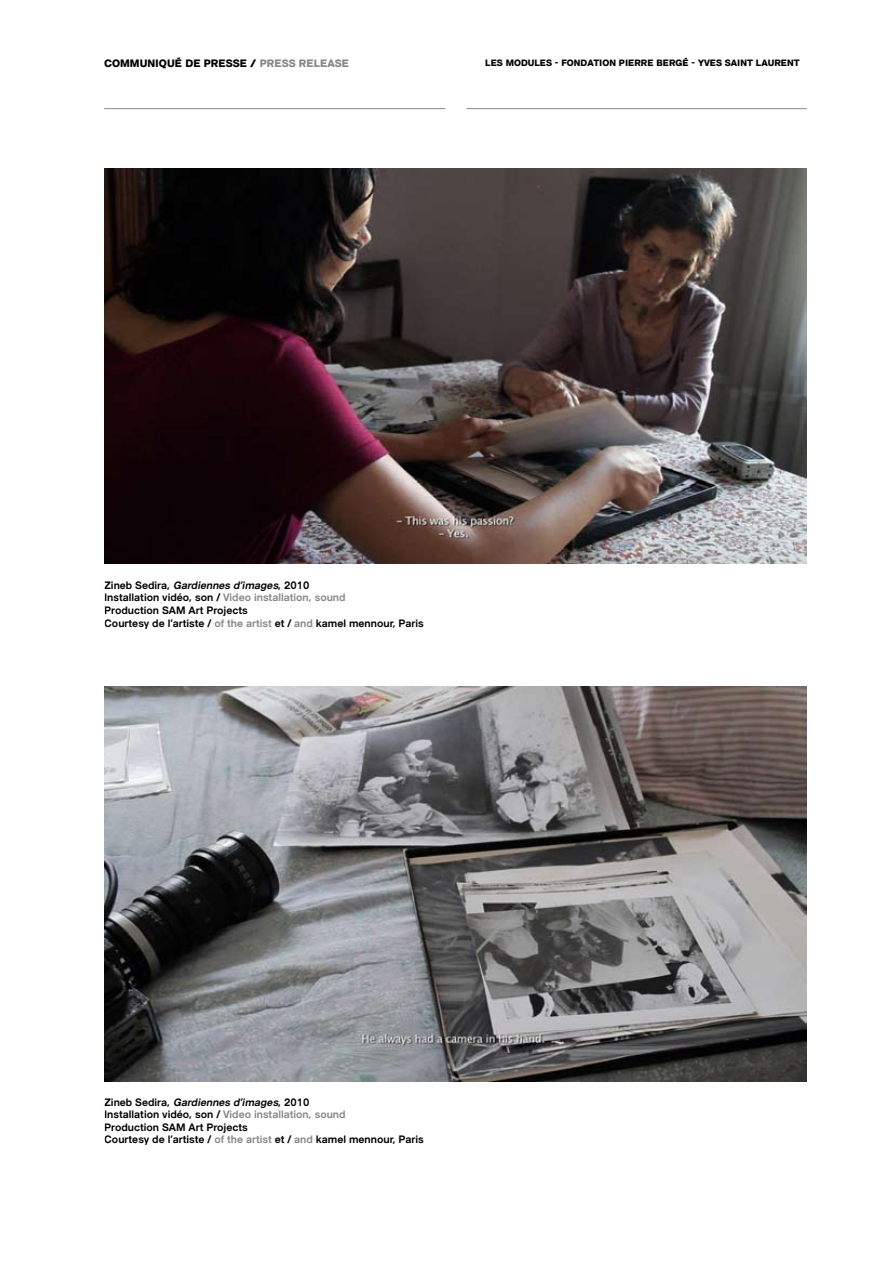
<style>
.page{position:relative;width:893px;height:1263px;background:#fff}
.page>*{position:absolute;margin:0;border:0;box-sizing:border-box;transform-origin:0 0}
.t1{font:10.5px/12.6px "Helvetica PDT Text";color:#000}
.t2{font:10.5px "Helvetica PDT Title";color:#000}
.t3{font:9px "Helvetica PDT Title";color:#000}
.s1{color:#878889}
.s2{font-style:italic}
</style>
<div class="page">
<hr style="left:104px;top:108px;width:341px;height:1px;background:#878889">
<hr style="left:466px;top:108px;width:341px;height:1px;background:#878889">
<img style="left:104px;top:168px;width:703px;height:395px">
<img style="left:104px;top:686px;width:703px;height:395px">
<p class="t2" style="left:104px;top:57px;width:245px">COMMUNIQUÉ DE PRESSE / <span class="s1">PRESS RELEASE</span></p>
<p class="t3" style="left:485px;top:57px;width:316px">LES MODULES - FONDATION PI ERRE BERGÉ - YVES SAINT LAURENT</p>
<p class="t1" style="left:104px;top:578px;width:321px">Z i n e b S e d i r a , <span class="s2">Gardiennes d’images</span>, 2 0 1 0<br>Installation vidéo, son / <span class="s1">Video installation, sound<br></span>Production SAM Art Projects<br>Courtesy de l’artiste / <span class="s1">of the artist</span> et / <span class="s1">and</span> kamel mennour, Paris</p>
<p class="t1" style="left:104px;top:1095px;width:321px">Z i n e b S e d i r a , <span class="s2">Gardiennes d’images</span>, 2 0 1 0<br>Installation vidéo, son / <span class="s1">Video installation, sound<br></span>Production SAM Art Projects<br>Courtesy de l’artiste / <span class="s1">of the artist</span> et / <span class="s1">and</span> kamel mennour, Paris</p>
</div>
